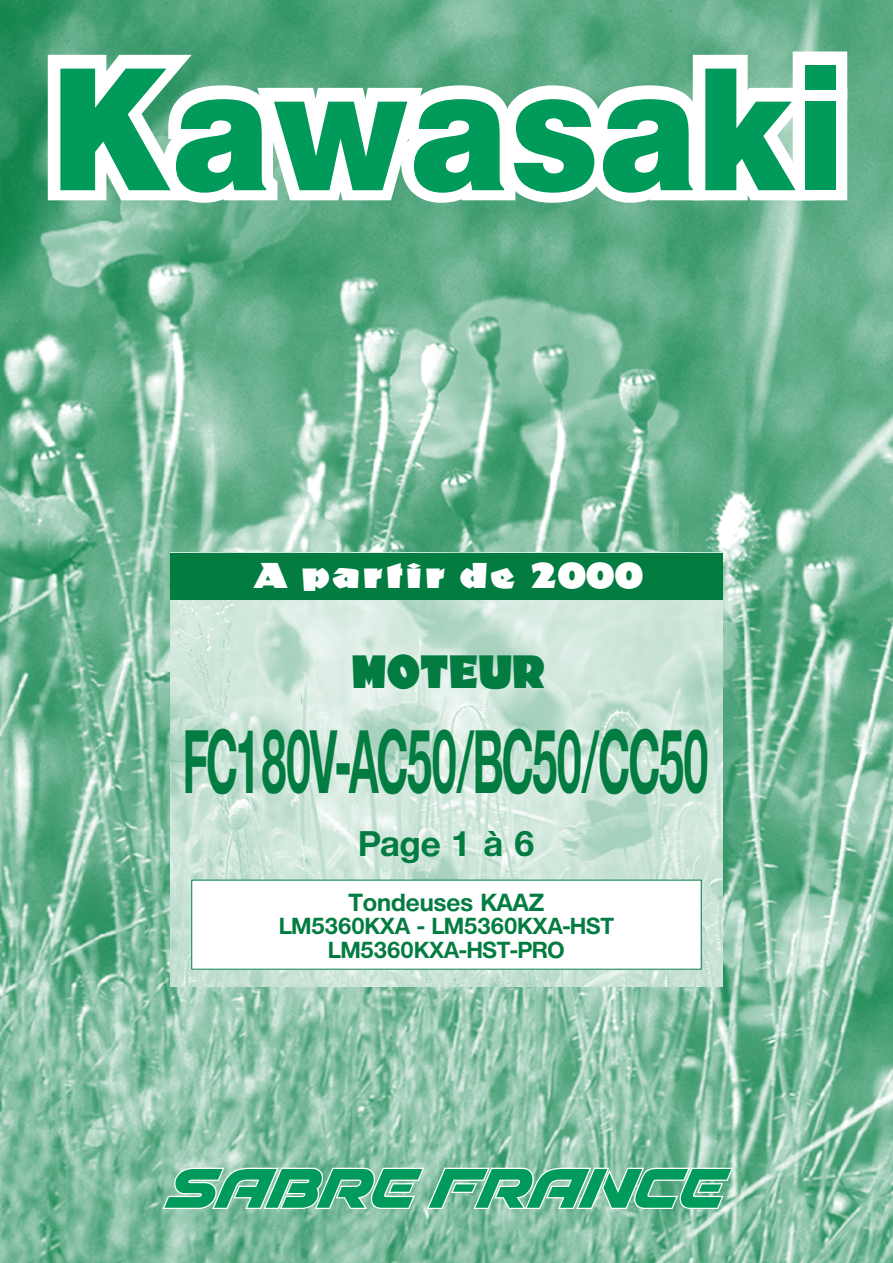
<style>
.page{position:relative;width:893px;height:1263px;background:#fff}
.page>*{position:absolute;margin:0;border:0;box-sizing:border-box;transform-origin:0 0}
.t1{font:700 87px "Olnova";letter-spacing:-.03em;color:#027c41;scale:.5 1}
.t2{font:39px "Bravour";letter-spacing:.03em;color:#027c41;scale:.9 1}
.t3{font:700 34.5px "Olnova";color:#027c41}
.t4{font:30px "Bravour";letter-spacing:.08em;color:#fff;scale:1.3 1}
.t5{font:700 24px "Olnova";color:#027c41}
.t6{font:700 22.5px/24px "Olnova";color:#027c41;text-align:center}
</style>
<div class="page">
<img style="left:0;top:0;width:893px;height:1263px">
<svg style="left:48px;top:52px;width:799px;height:151px"></svg>
<div style="left:805px;top:102px;width:31px;height:88px;background:#009a5a"></div>
<div style="left:805px;top:65px;width:31px;height:25px;background:#009a5a"></div>
<svg style="left:163px;top:1168px;width:570px;height:41px;background:#48b285"></svg>
<img style="left:170px;top:600px;width:553px;height:386px">
<div style="left:170px;top:553px;width:553px;height:47px;background:#027c41"></div>
<div style="left:192px;top:880px;width:509px;height:89px;background:#fff"></div>
<h3 class="t4" style="left:252px;top:560px;width:301px">A partir de 2000</h3>
<h2 class="t2" style="left:350px;top:651px;width:215px">MOTEUR</h2>
<h1 class="t1" style="left:184px;top:712px;width:1053px">FC180V-AC50/BC50/CC50</h1>
<h3 class="t3" style="left:358px;top:824px;width:178px">Page 1 à 6</h3>
<p class="t5" style="left:349px;top:888px;width:197px">Tondeuses KAAZ</p>
<p class="t6" style="left:279px;top:915px;width:336px">LM5360KXA - LM5360KXA-HST<br>LM5360KXA-HST-PRO</p>
</div>
